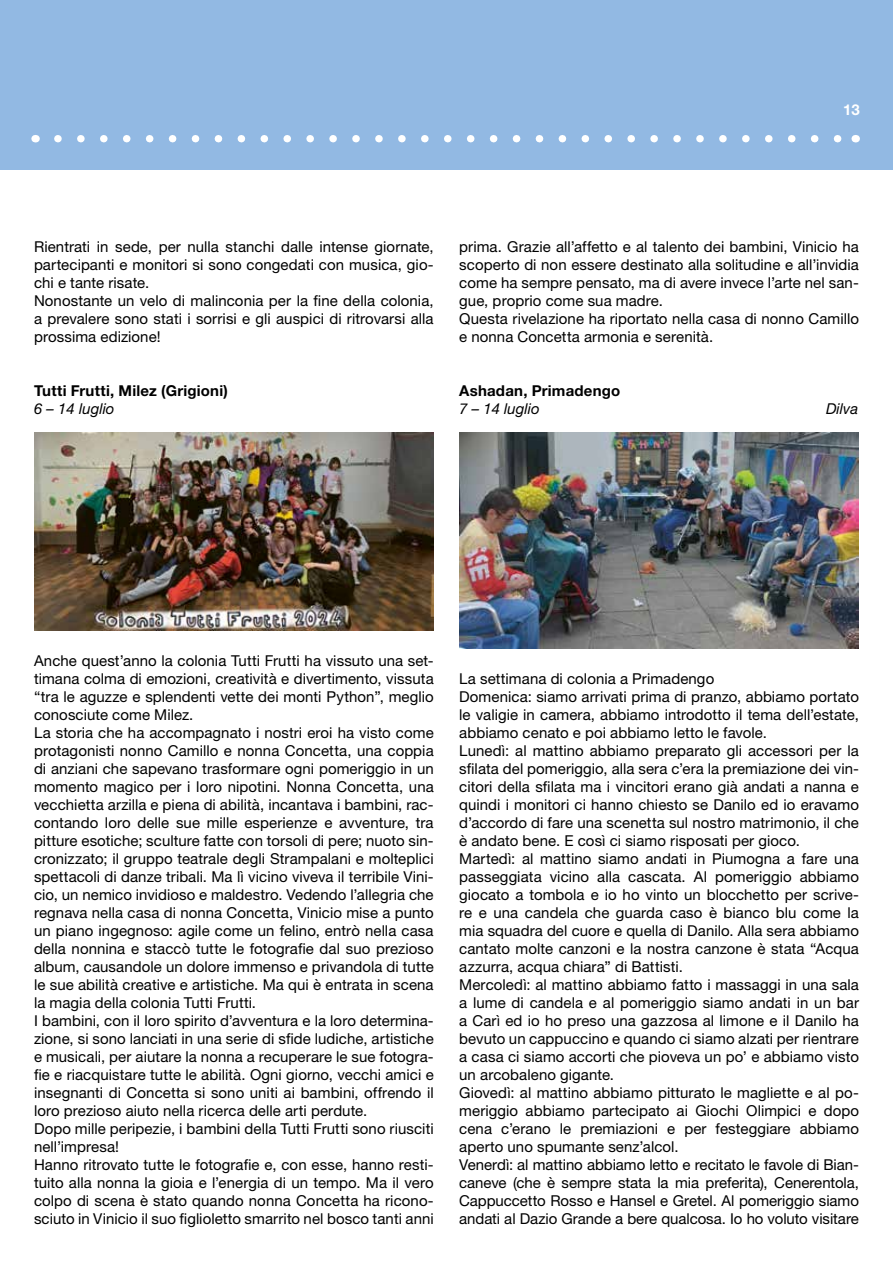
<style>
.page{position:relative;width:893px;height:1263px;background:#fff}
.page>*{position:absolute;margin:0;border:0;box-sizing:border-box;transform-origin:0 0}
.t1{font:15px/18px "Helvetica Neue LT Pro";letter-spacing:.005em;color:#000}
.t2{font:700 15px "Helvetica Neue LT Pro";letter-spacing:.015em;color:#000}
.t3{font:italic 15px "Helvetica Neue LT Pro";color:#000}
.t4{font:700 15px "Helvetica Neue LT Pro";color:#fff}
</style>
<div class="page">
<div style="left:0;top:0;width:893px;height:170px;background:#92b9e3"></div>
<svg style="left:58px;top:135px;width:784px;height:7px"></svg>
<img style="left:34px;top:432px;width:400px;height:198px">
<img style="left:459px;top:432px;width:400px;height:216px">
<p class="t4" style="left:843px;top:101px;width:18px">13</p>
<p class="t1" style="left:34px;top:237px;width:401px">Rientrati in sede, per nulla stanchi dalle intense giornate, partecipanti e monitori si sono congedati con musica, gio&shy;chi e tante risate.<br>Nonostante un velo di malinconia per la fine della colonia, a prevalere sono stati i sorrisi e gli auspici di ritrovarsi alla prossima edizione!</p>
<p class="t2" style="left:34px;top:381px;width:195px">Tutti Frutti, Milez (Grigioni)</p>
<p class="t3" style="left:34px;top:399px;width:82px">6 – 14 luglio</p>
<p class="t1" style="left:459px;top:237px;width:401px">prima. Grazie all’affetto e al talento dei bambini, Vinicio ha scoperto di non essere destinato alla solitudine e all’invidia come ha sempre pensato, ma di avere invece l’arte nel san&shy;gue, proprio come sua madre.<br>Questa rivelazione ha riportato nella casa di nonno Camillo e nonna Concetta armonia e serenità.</p>
<p class="t2" style="left:459px;top:381px;width:163px">Ashadan, Primadengo</p>
<p class="t3" style="left:459px;top:399px;width:82px">7 – 14 luglio</p>
<p class="t3" style="left:826px;top:399px;width:34px">Dilva</p>
<p class="t1" style="left:34px;top:651px;width:401px">Anche quest’anno la colonia Tutti Frutti ha vissuto una set&shy;timana colma di emozioni, creatività e divertimento, vissuta “tra le aguzze e splendenti vette dei monti Python”, meglio conosciute come Milez.<br>La storia che ha accompagnato i nostri eroi ha visto come protagonisti nonno Camillo e nonna Concetta, una coppia di anziani che sapevano trasformare ogni pomeriggio in un momento magico per i loro nipotini. Nonna Concetta, una vecchietta arzilla e piena di abilità, incantava i bambini, rac&shy;contando loro delle sue mille esperienze e avventure, tra pitture esotiche; sculture fatte con torsoli di pere; nuoto sin&shy;cronizzato; il gruppo teatrale degli Strampalani e molteplici spettacoli di danze tribali. Ma lì vicino viveva il terribile Vini&shy;cio, un nemico invidioso e maldestro. Vedendo l’allegria che regnava nella casa di nonna Concetta, Vinicio mise a punto un piano ingegnoso: agile come un felino, entrò nella casa della nonnina e staccò tutte le fotografie dal suo prezioso album, causandole un dolore immenso e privandola di tutte le sue abilità creative e artistiche. Ma qui è entrata in scena la magia della colonia Tutti Frutti.<br>I bambini, con il loro spirito d’avventura e la loro determina&shy;zione, si sono lanciati in una serie di sfide ludiche, artistiche e musicali, per aiutare la nonna a recuperare le sue fotogra&shy;fie e riacquistare tutte le abilità. Ogni giorno, vecchi amici e insegnanti di Concetta si sono uniti ai bambini, offrendo il loro prezioso aiuto nella ricerca delle arti perdute.<br>Dopo mille peripezie, i bambini della Tutti Frutti sono riusciti nell’impresa!<br>Hanno ritrovato tutte le fotografie e, con esse, hanno resti&shy;tuito alla nonna la gioia e l’energia di un tempo. Ma il vero colpo di scena è stato quando nonna Concetta ha ricono&shy;sciuto in Vinicio il suo figlioletto smarrito nel bosco tanti anni</p>
<p class="t1" style="left:459px;top:669px;width:401px">La settimana di colonia a Primadengo<br>Domenica: siamo arrivati prima di pranzo, abbiamo portato le valigie in camera, abbiamo introdotto il tema dell’estate, abbiamo cenato e poi abbiamo letto le favole.<br>Lunedì: al mattino abbiamo preparato gli accessori per la sfilata del pomeriggio, alla sera c’era la premiazione dei vin&shy;citori della sfilata ma i vincitori erano già andati a nanna e quindi i monitori ci hanno chiesto se Danilo ed io eravamo d’accordo di fare una scenetta sul nostro matrimonio, il che è andato bene. E così ci siamo risposati per gioco.<br>Martedì: al mattino siamo andati in Piumogna a fare una passeggiata vicino alla cascata. Al pomeriggio abbiamo giocato a tombola e io ho vinto un blocchetto per scrive&shy;re e una candela che guarda caso è bianco blu come la mia squadra del cuore e quella di Danilo. Alla sera abbiamo cantato molte canzoni e la nostra canzone è stata “Acqua azzurra, acqua chiara” di Battisti.<br>Mercoledì: al mattino abbiamo fatto i massaggi in una sala a lume di candela e al pomeriggio siamo andati in un bar a Carì ed io ho preso una gazzosa al limone e il Danilo ha bevuto un cappuccino e quando ci siamo alzati per rientrare a casa ci siamo accorti che pioveva un po’ e abbiamo visto un arcobaleno gigante.<br>Giovedì: al mattino abbiamo pitturato le magliette e al po&shy;meriggio abbiamo partecipato ai Giochi Olimpici e dopo cena c’erano le premiazioni e per festeggiare abbiamo aperto uno spumante senz’alcol.<br>Venerdì: al mattino abbiamo letto e recitato le favole di Bian&shy;caneve (che è sempre stata la mia preferita), Cenerentola, Cappuccetto Rosso e Hansel e Gretel. Al pomeriggio siamo andati al Dazio Grande a bere qualcosa. Io ho voluto visitare</p>
</div>
